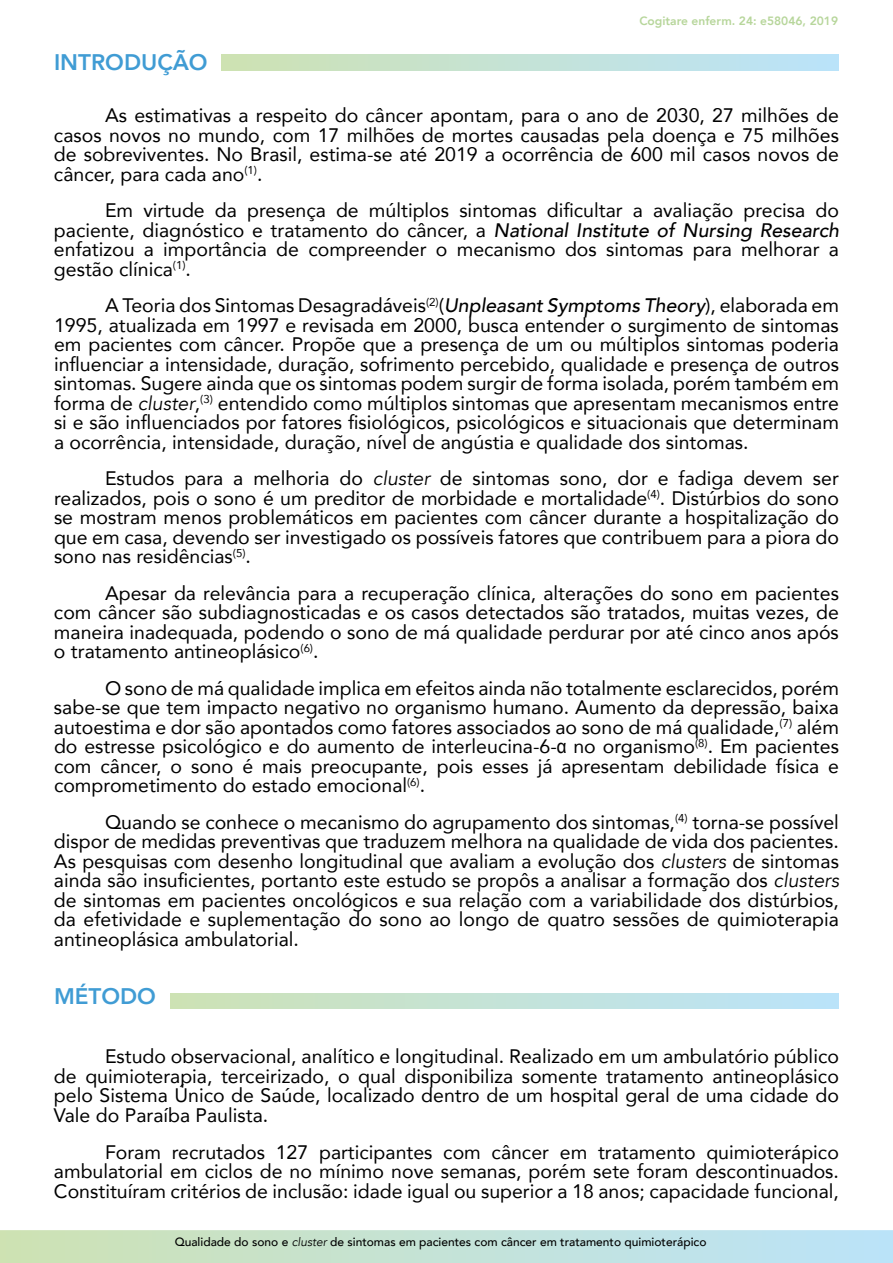
<style>
.page{position:relative;width:893px;height:1263px;background:#fff}
.page>*{position:absolute;margin:0;border:0;box-sizing:border-box;transform-origin:0 0}
.t1{font:800 22.5px "Avenir";color:#409cd4}
.t2{font:19.5px/19.5px "Avenir";color:#000;text-align:justify}
.t3{font:500 12px "Avenir";color:#000}
.t4{font:800 12px "Avenir";color:#b7d69b}
.s1{font-weight:500;font-style:italic}
.s2{font-style:italic}
.s3{font-family:"Arial Narrow"}
.s4{font-weight:400;font-style:italic}
</style>
<div class="page">
<svg style="left:0;top:1230px;width:893px;height:33px;background:#c4e2d6"></svg>
<div style="left:221px;top:54px;width:618px;height:17px;background:linear-gradient(to right,#cee2b3,#bae3fb)"></div>
<div style="left:170px;top:993px;width:669px;height:16px;background:linear-gradient(to right,#cee2b5,#bae3fb)"></div>
<p class="t1" style="left:54px;top:45px;width:155px">INTRODUÇÃO</p>
<p class="t4" style="left:639px;top:12px;width:200px">Cogitare enferm. 24: e58046, 2019</p>
<p class="t2" style="left:54px;top:105px;width:786px;text-indent:51px">As estimativas a respeito do câncer apontam, para o ano de 2030, 27 milhões de casos novos no mundo, com 17 milhões de mortes causadas pela doença e 75 milhões de sobreviventes. No Brasil, estima-se até 2019 a ocorrência de 600 mil casos novos de câncer, para cada ano<sup>(1)</sup>.</p>
<p class="t2" style="left:54px;top:200px;width:786px;text-indent:51px">Em virtude da presença de múltiplos sintomas dificultar a avaliação precisa do paciente, diagnóstico e tratamento do câncer, a <span class="s1">National Institute of Nursing Research </span>enfatizou a importância de compreender o mecanismo dos sintomas para melhorar a gestão clínica<sup>(1)</sup>.</p>
<p class="t2" style="left:54px;top:295px;width:787px;text-indent:51px">A Teoria dos Sintomas Desagradáveis<sup>(2)</sup>(<span class="s1">Unpleasant Symptoms Theory</span>), elaborada em 1995, atualizada em 1997 e revisada em 2000, busca entender o surgimento de sintomas em pacientes com câncer. Propõe que a presença de um ou múltiplos sintomas poderia influenciar a intensidade, duração, sofrimento percebido, qualidade e presença de outros sintomas. Sugere ainda que os sintomas podem surgir de forma isolada, porém também em forma de <span class="s2">cluster</span>,<sup>(3)</sup> entendido como múltiplos sintomas que apresentam mecanismos entre si e são influenciados por fatores fisiológicos, psicológicos e situacionais que determinam a ocorrência, intensidade, duração, nível de angústia e qualidade dos sintomas.</p>
<p class="t2" style="left:54px;top:468px;width:786px;text-indent:51px">Estudos para a melhoria do <span class="s2">cluster</span> de sintomas sono, dor e fadiga devem ser realizados, pois o sono é um preditor de morbidade e mortalidade<sup>(4)</sup>. Distúrbios do sono se mostram menos problemáticos em pacientes com câncer durante a hospitalização do que em casa, devendo ser investigado os possíveis fatores que contribuem para a piora do sono nas residências<sup>(5)</sup>.</p>
<p class="t2" style="left:54px;top:583px;width:786px;text-indent:51px">Apesar da relevância para a recuperação clínica, alterações do sono em pacientes com câncer são subdiagnosticadas e os casos detectados são tratados, muitas vezes, de maneira inadequada, podendo o sono de má qualidade perdurar por até cinco anos após o tratamento antineoplásico<sup>(6)</sup>.</p>
<p class="t2" style="left:54px;top:678px;width:786px;text-indent:51px">O sono de má qualidade implica em efeitos ainda não totalmente esclarecidos, porém sabe-se que tem impacto negativo no organismo humano. Aumento da depressão, baixa autoestima e dor são apontados como fatores associados ao sono de má qualidade,<sup>(7)</sup> além do estresse psicológico e do aumento de interleucina-6-<span class="s3">α</span> no organismo<sup>(8)</sup>. Em pacientes com câncer, o sono é mais preocupante, pois esses já apresentam debilidade física e comprometimento do estado emocional<sup>(6)</sup>.</p>
<p class="t2" style="left:54px;top:812px;width:786px;text-indent:51px">Quando se conhece o mecanismo do agrupamento dos sintomas,<sup>(4)</sup> torna-se possível dispor de medidas preventivas que traduzem melhora na qualidade de vida dos pacientes.<br>As pesquisas com desenho longitudinal que avaliam a evolução dos <span class="s2">clusters</span> de sintomas ainda são insuficientes, portanto este estudo se propôs a analisar a formação dos <span class="s2">clusters </span>de sintomas em pacientes oncológicos e sua relação com a variabilidade dos distúrbios, da efetividade e suplementação do sono ao longo de quatro sessões de quimioterapia antineoplásica ambulatorial.</p>
<p class="t1" style="left:54px;top:979px;width:104px">MÉTODO</p>
<p class="t2" style="left:54px;top:1046px;width:786px;text-indent:51px">Estudo observacional, analítico e longitudinal. Realizado em um ambulatório público de quimioterapia, terceirizado, o qual disponibiliza somente tratamento antineoplásico pelo Sistema Único de Saúde, localizado dentro de um hospital geral de uma cidade do Vale do Paraíba Paulista.</p>
<p class="t2" style="left:54px;top:1141px;width:786px;text-indent:51px">Foram recrutados 127 participantes com câncer em tratamento quimioterápico ambulatorial em ciclos de no mínimo nove semanas, porém sete foram descontinuados.<br>Constituíram critérios de inclusão: idade igual ou superior a 18 anos; capacidade funcional,</p>
<p class="t3" style="left:175px;top:1232px;width:533px">Qualidade do sono e <span class="s4">cluster</span> de sintomas em pacientes com câncer em tratamento quimioterápico</p>
</div>
